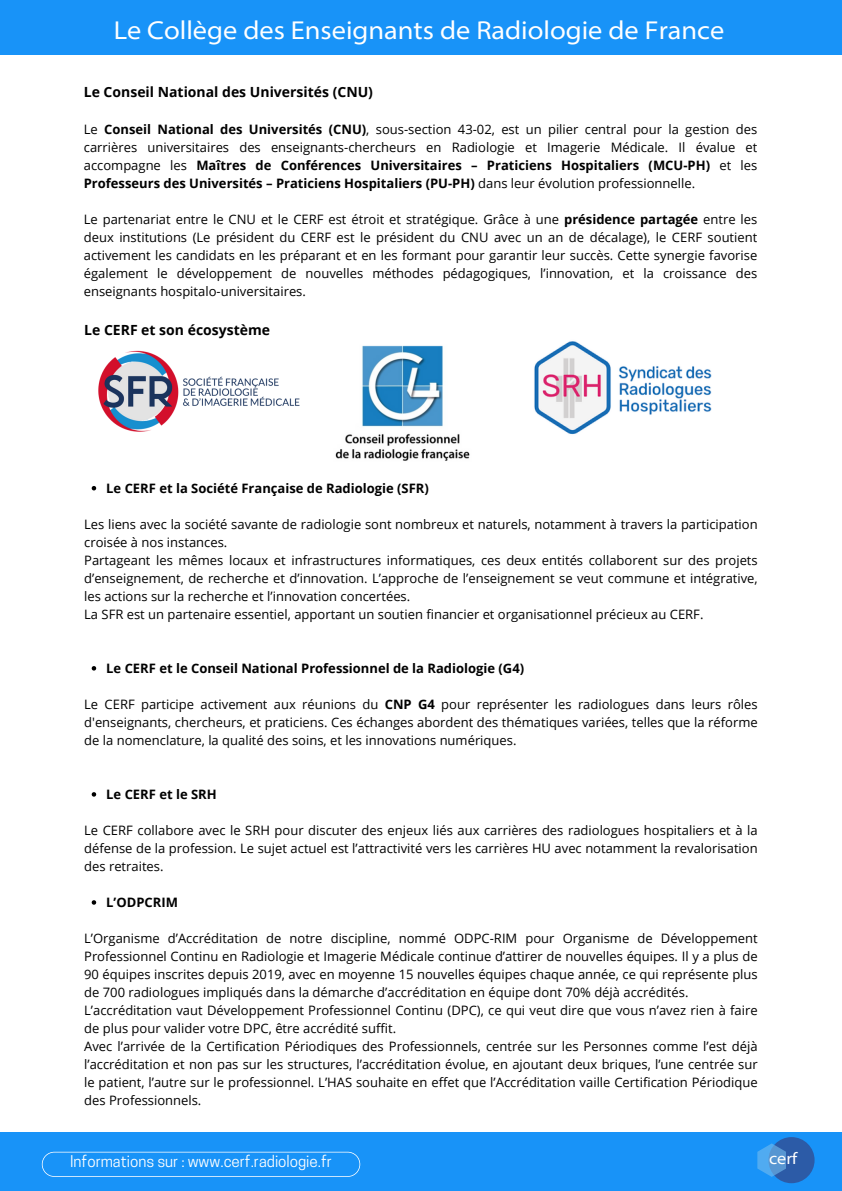
<style>
.page{position:relative;width:842px;height:1191px;background:#fff}
.page>*{position:absolute;margin:0;border:0;box-sizing:border-box;transform-origin:0 0}
.t1{font:semi-expanded 26px "Myriad Pro";color:#fff}
.t2{font:semi-expanded 16.6px "Myriad Pro";color:#fff}
.t3{font:15.2px "Cooper Hewitt";color:#fff}
.t4{font:700 14px "Open Sans";color:#000}
.t5{font:13px/18px "Open Sans";color:#000;text-align:justify}
.t6{font:700 13px "Open Sans";color:#000}
.s1{font-weight:700}
</style>
<div class="page">
<div style="left:0;top:0;width:842px;height:1190px;background:#1893f8"></div>
<div style="left:768px;top:1136px;width:47px;height:46px;background:#2c5ba7;border-radius:50%"></div>
<svg style="left:757px;top:1143px;width:29px;height:33px"></svg>
<svg style="left:42px;top:1151px;width:318px;height:25px"></svg>
<div style="left:0;top:56px;width:842px;height:1075px;background:#fff"></div>
<img style="left:534px;top:341px;width:178px;height:94px">
<img style="left:98px;top:350px;width:202px;height:82px">
<svg style="left:92px;top:486px;width:4px;height:4px"></svg>
<svg style="left:92px;top:666px;width:4px;height:4px"></svg>
<svg style="left:92px;top:792px;width:4px;height:4px"></svg>
<svg style="left:92px;top:900px;width:4px;height:4px"></svg>
<img style="left:335px;top:345px;width:135px;height:116px">
<h4 class="t1" style="left:114px;top:20px;width:612px">Le Collège des Enseignants de Radiologie de France</h4>
<h1 class="t4" style="left:84px;top:82px;width:291px">Le Conseil National des Universités (CNU)</h1>
<h4 class="t5" style="left:84px;top:120px;width:675px">Le <span class="s1">Conseil National des Universités (CNU)</span>, sous-section 43-02, est un pilier central pour la gestion des carrières universitaires des enseignants-chercheurs en Radiologie et Imagerie Médicale. Il évalue et accompagne les <span class="s1">Maîtres de Conférences Universitaires – Praticiens Hospitaliers (MCU-PH)</span> et les <span class="s1">Professeurs des Universités – Praticiens Hospitaliers (PU-PH)</span> dans leur évolution professionnelle.</h4>
<p class="t5" style="left:84px;top:210px;width:675px">Le partenariat entre le CNU et le CERF est étroit et stratégique. Grâce à une <span class="s1">présidence partagée</span> entre les deux institutions (Le président du CERF est le président du CNU avec un an de décalage), le CERF soutient activement les candidats en les préparant et en les formant pour garantir leur succès. Cette synergie favorise également le développement de nouvelles méthodes pédagogiques, l’innovation, et la croissance des enseignants hospitalo-universitaires.</p>
<p class="t4" style="left:84px;top:320px;width:187px">Le CERF et son écosystème</p>
<p class="t6" style="left:106px;top:479px;width:324px">Le CERF et la Société Française de Radiologie (SFR)</p>
<p class="t5" style="left:84px;top:514px;width:675px">Les liens avec la société savante de radiologie sont nombreux et naturels, notamment à travers la participation croisée à nos instances.</p>
<p class="t5" style="left:84px;top:550px;width:675px">Partageant les mêmes locaux et infrastructures informatiques, ces deux entités collaborent sur des projets d’enseignement, de recherche et d’innovation. L’approche de l’enseignement se veut commune et intégrative, les actions sur la recherche et l’innovation concertées.</p>
<p class="t5" style="left:84px;top:604px;width:621px">La SFR est un partenaire essentiel, apportant un soutien financier et organisationnel précieux au CERF.</p>
<p class="t6" style="left:106px;top:659px;width:419px">Le CERF et le Conseil National Professionnel de la Radiologie (G4)</p>
<p class="t5" style="left:84px;top:694px;width:675px">Le CERF participe activement aux réunions du <span class="s1">CNP G4</span> pour représenter les radiologues dans leurs rôles d'enseignants, chercheurs, et praticiens. Ces échanges abordent des thématiques variées, telles que la réforme de la nomenclature, la qualité des soins, et les innovations numériques.</p>
<p class="t6" style="left:106px;top:785px;width:112px">Le CERF et le SRH</p>
<p class="t5" style="left:84px;top:820px;width:675px">Le CERF collabore avec le SRH pour discuter des enjeux liés aux carrières des radiologues hospitaliers et à la défense de la profession. Le sujet actuel est l’attractivité vers les carrières HU avec notamment la revalorisation des retraites.</p>
<p class="t6" style="left:106px;top:893px;width:73px">L’ODPCRIM</p>
<p class="t5" style="left:84px;top:928px;width:675px">L’Organisme d’Accréditation de notre discipline, nommé ODPC-RIM pour Organisme de Développement Professionnel Continu en Radiologie et Imagerie Médicale continue d’attirer de nouvelles équipes. Il y a plus de 90 équipes inscrites depuis 2019, avec en moyenne 15 nouvelles équipes chaque année, ce qui représente plus de 700 radiologues impliqués dans la démarche d’accréditation en équipe dont 70% déjà accrédités.</p>
<p class="t5" style="left:84px;top:1000px;width:675px">L’accréditation vaut Développement Professionnel Continu (DPC), ce qui veut dire que vous n’avez rien à faire de plus pour valider votre DPC, être accrédité suffit.</p>
<p class="t5" style="left:84px;top:1036px;width:675px">Avec l’arrivée de la Certification Périodiques des Professionnels, centrée sur les Personnes comme l’est déjà l’accréditation et non pas sur les structures, l’accréditation évolue, en ajoutant deux briques, l’une centrée sur le patient, l’autre sur le professionnel. L’HAS souhaite en effet que l’Accréditation vaille Certification Périodique des Professionnels.</p>
<p class="t3" style="left:70px;top:1155px;width:263px">Informations sur : www.cerf.radiologie.fr</p>
<p class="t2" style="left:769px;top:1151px;width:30px">cerf</p>
</div>
